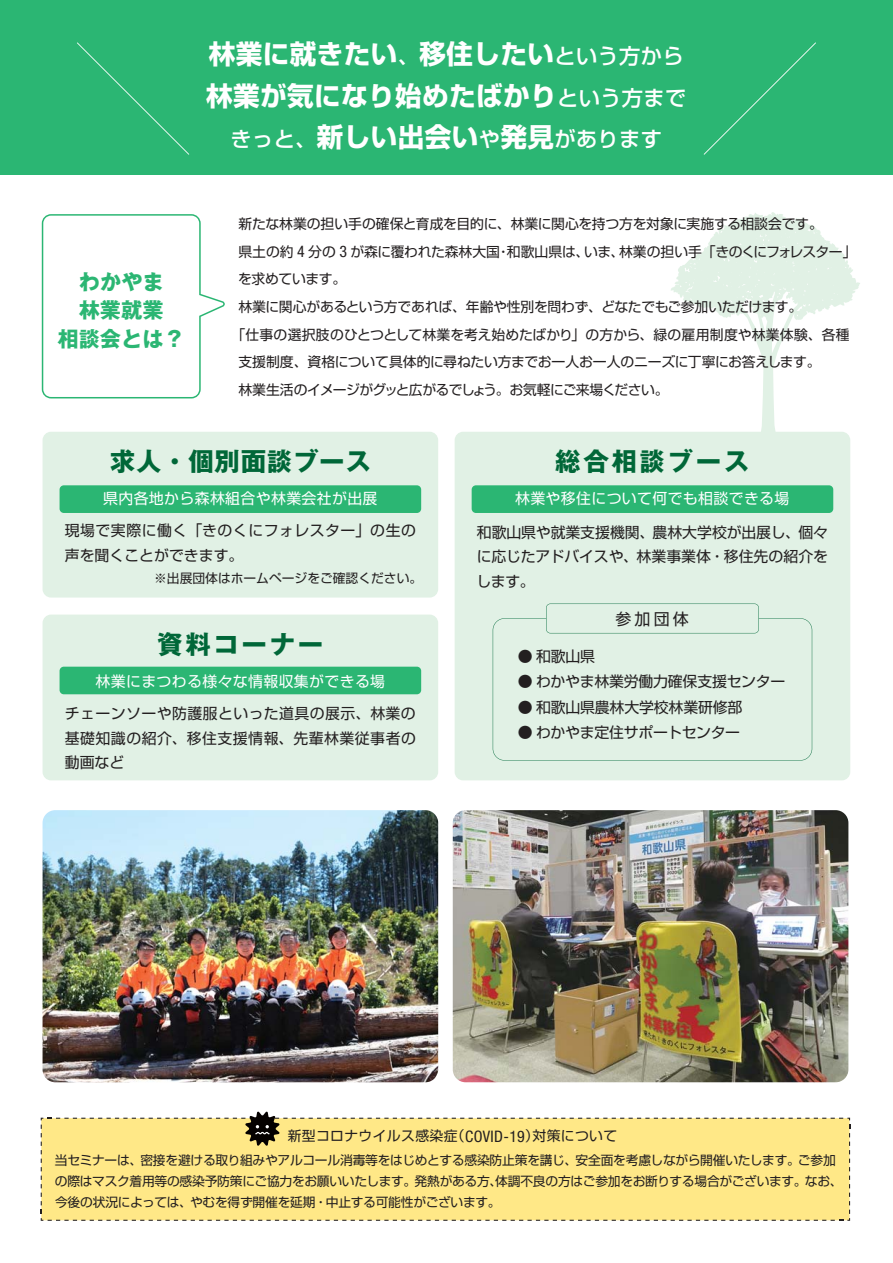
<style>
.page{position:relative;width:893px;height:1263px;background:#fff}
.page>*{position:absolute;margin:0;border:0;box-sizing:border-box;transform-origin:0 0}
.t1{font:26.55px/41.4px "Shin Go Pr 5 Bold 90 pv RKSJ H";letter-spacing:.015em;color:#fff}
.t2{font:25.5px "Gothic MB101 Pr 5 Bold 90 pv RKSJ H";letter-spacing:.1em;color:#006738}
.t3{font:25.5px "Gothic MB101 Pr 5 Bold 90 pv RKSJ H";letter-spacing:.025em;color:#006738}
.t4{font:21.3px "Shin Go Pr 5 Medium 90 pv RKSJ H";letter-spacing:.015em;color:#fff}
.t5{font:21.3px/28.7px "Gothic MB101 Pr 5 Bold 90 pv RKSJ H";color:#2bb673;text-align:center}
.t6{font:15.9px "Shin Go Pro Regular 90 pv RKSJ H";color:#231f20}
.t7{font:14.85px/24.5px "Shin Go Pro Regular 90 pv RKSJ H";color:#231f20;text-align:justify}
.t8{font:14.85px "Shin Go Pro Regular 90 pv RKSJ H";letter-spacing:.025em;color:#fff}
.t9{font:14.85px/24.5px "Shin Go Pro Regular 90 pv RKSJ H";letter-spacing:.03em;color:#231f20}
.t10{font:14.85px "Shin Go Pro Regular 90 pv RKSJ H";letter-spacing:-.02em;color:#231f20}
.t11{font:13.8px "Shin Go Pro Regular 90 pv RKSJ H";letter-spacing:-.01em;color:#231f20}
.t12{font:13.8px "Shin Go Pro Regular 90 pv RKSJ H";letter-spacing:-.03em;color:#231f20}
.t13{font:13.8px "Shin Go Pro Regular 90 pv RKSJ H";letter-spacing:.01em;color:#231f20}
.t14{font:13.8px "Shin Go Pro Regular 90 pv RKSJ H";letter-spacing:-.05em;color:#231f20}
.t15{font:13.8px "Shin Go Pro Regular 90 pv RKSJ H";letter-spacing:.025em;color:#231f20}
.t16{font:12.75px/21.3px "Shin Go Pro Regular 90 pv RKSJ H";letter-spacing:-.02em;color:#231f20}
.t17{font:12.75px "Shin Go Pro Regular 90 pv RKSJ H";color:#231f20}
.s1{font-family:"Shin Go Pr 5 Medium 90 pv RKSJ H";font-size:21.3px}
.s2{font-family:"Shin Go Pr 5 Bold 90 pv RKSJ H";font-size:26.55px}
.s3{font-family:"Helvetica Neue";font-stretch:condensed;font-size:15.9px}
</style>
<div class="page">
<div style="left:43px;top:615px;width:395px;height:165px;background:#e1f1e5;border-radius:8px"></div>
<div style="left:43px;top:432px;width:395px;height:166px;background:#e1f1e5;border-radius:8px"></div>
<svg style="left:454px;top:212px;width:406px;height:568px;fill:#e1f1e5"></svg>
<div style="left:0;top:0;width:892px;height:174px;background:#2bb673"></div>
<img style="left:43px;top:810px;width:395px;height:272px;border-radius:13px">
<img style="left:453px;top:810px;width:395px;height:272px;border-radius:13px">
<svg style="left:41px;top:1112px;width:809px;height:109px;background:#fae58b"></svg>
<div style="left:546px;top:604px;width:212px;height:14px;background:#e1f1e5"></div>
<div style="left:60px;top:485px;width:361px;height:28px;background:#2bb673;border-radius:4px"></div>
<div style="left:471px;top:485px;width:362px;height:28px;background:#2bb673;border-radius:4px"></div>
<div style="left:60px;top:667px;width:361px;height:27px;background:#2bb673;border-radius:4px"></div>
<svg style="left:42px;top:214px;width:183px;height:184px"></svg>
<div style="left:492px;top:618px;width:320px;height:143px;background:#e1f1e5"></div>
<svg style="left:77px;top:42px;width:112px;height:113px"></svg>
<svg style="left:703px;top:42px;width:113px;height:113px"></svg>
<h1 class="t1" style="left:206px;top:37px;width:481px">林業に就きたい<span class="s1">、</span>移住したい<span class="s1">という方から</span>林業が気になり始めたばかり<span class="s1">という方まで</span></h1>
<h3 class="t4" style="left:230px;top:131px;width:433px">きっと、<span class="s2">新しい出会い</span>や<span class="s2">発見</span>があります</h3>
<h3 class="t5" style="left:57px;top:270px;width:129px">わかやま<br>林業就業<br>相談会とは？</h3>
<p class="t11" style="left:238px;top:219px;width:586px">新たな林業の担い手の確保と育成を目的に、林業に関心を持つ方を対象に実施する相談会です。</p>
<p class="t11" style="left:238px;top:246px;width:619px">県土の約 <span class="s3">4</span> 分の <span class="s3">3</span> が森に覆われた森林大国・和歌山県は、いま、林業の担い手「きのくにフォレスター」</p>
<p class="t12" style="left:238px;top:274px;width:110px">を求めています。</p>
<p class="t12" style="left:238px;top:302px;width:565px">林業に関心があるという方であれば、年齢や性別を問わず、どなたでもご参加いただけます。</p>
<p class="t13" style="left:231px;top:329px;width:619px">「仕事の選択肢のひとつとして林業を考え始めたばかり」の方から、緑の雇用制度や林業体験、各種</p>
<p class="t11" style="left:238px;top:357px;width:583px">支援制度、資格について具体的に尋ねたい方までお一人お一人のニーズに丁寧にお答えします。</p>
<p class="t14" style="left:238px;top:385px;width:432px">林業生活のイメージがグッと広がるでしょう。お気軽にご来場ください。</p>
<h2 class="t3" style="left:110px;top:452px;width:262px">求人・個別面談ブース</h2>
<p class="t8" style="left:103px;top:493px;width:276px">県内各地から森林組合や林業会社が出展</p>
<p class="t9" style="left:65px;top:520px;width:352px">現場で実際に働く「きのくにフォレスター」の生の声を聞くことができます。</p>
<p class="t17" style="left:154px;top:574px;width:269px">※出展団体はホームページをご確認ください。</p>
<h2 class="t2" style="left:157px;top:635px;width:167px">資料コーナー</h2>
<p class="t8" style="left:96px;top:676px;width:291px">林業にまつわる様々な情報収集ができる場</p>
<p class="t7" style="left:65px;top:703px;width:352px">チェーンソーや防護服といった道具の展示、林業の基礎知識の紹介、移住支援情報、先輩林業従事者の動画など</p>
<h2 class="t2" style="left:555px;top:452px;width:195px">総合相談ブース</h2>
<p class="t8" style="left:515px;top:493px;width:276px">林業や移住について何でも相談できる場</p>
<p class="t7" style="left:476px;top:522px;width:353px">和歌山県や就業支援機関、農林大学校が出展し、個々に応じたアドバイスや、林業事業体・移住先の紹介をします。</p>
<p class="t6" style="left:615px;top:613px;width:75px">参加団体</p>
<p class="t7" style="left:517px;top:646px;width:79px">● 和歌山県</p>
<p class="t7" style="left:517px;top:671px;width:269px">● わかやま林業労働力確保支援センター</p>
<p class="t7" style="left:517px;top:697px;width:226px">● 和歌山県農林大学校林業研修部</p>
<p class="t10" style="left:517px;top:727px;width:224px">● わかやま定住サポートセンター</p>
<p class="t15" style="left:273px;top:1131px;width:345px">　新型コロナウイルス感染症（<span class="s3">COVID-19</span>）対策について</p>
<p class="t16" style="left:55px;top:1151px;width:789px">当セミナーは、密接を避ける取り組みやアルコール消毒等をはじめとする感染防止策を講じ、安全面を考慮しながら開催いたします。ご参加の際はマスク着用等の感染予防策にご協力をお願いいたします。発熱がある方、体調不良の方はご参加をお断りする場合がございます。なお、今後の状況によっては、やむを得ず開催を延期・中止する可能性がございます。</p>
</div>
